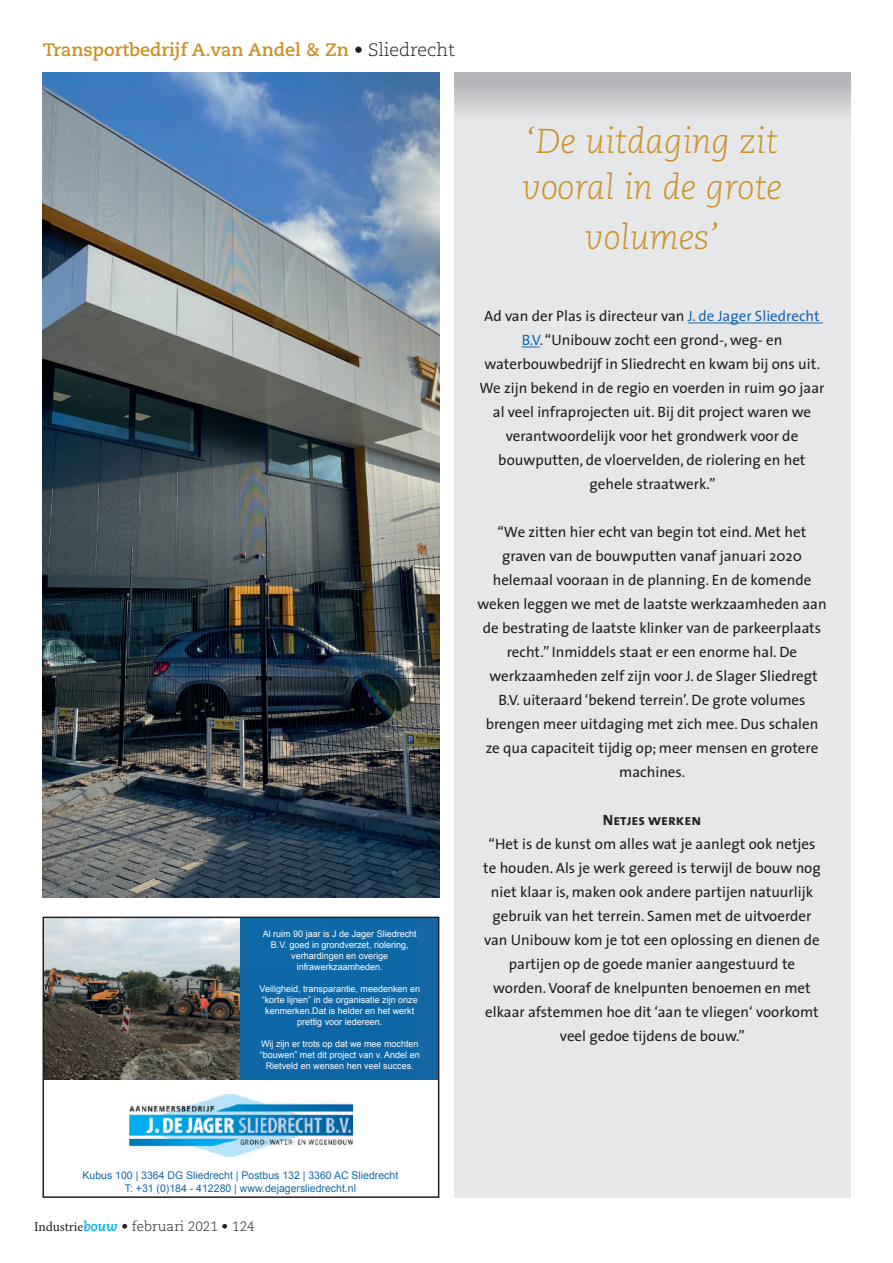
<style>
.page{position:relative;width:893px;height:1263px;background:#fff}
.page>*{position:absolute;margin:0;border:0;box-sizing:border-box;transform-origin:0 0}
.t1{font:italic 300 34.5px/46.5px "Caecilia";color:#cc9026}
.t2{font:700 18px "Caecilia";color:#cc9026}
.t3{font:15px/24px "The Sans";color:#231f20;text-align:center}
.t4{font:15px "The Sans Bold Caps";color:#231f20}
.t5{font:300 13.5px "Caecilia";color:#231f20}
.t6{font:10.65px/12.8px "Arial";color:#116aa9;text-align:center}
.t7{font:9.15px/10.9px "Arial";color:#fff;text-align:center}
.s1{font-weight:300;color:#231f20}
.s2{color:#1b69b4}
.s3{font-family:"Minion Pro";font-weight:400}
.s4{font-weight:700;font-style:italic;color:#00aeef}
</style>
<div class="page">
<img style="left:130px;top:1094px;width:222px;height:62px">
<img style="left:46px;top:920px;width:390px;height:159px">
<div style="left:43px;top:917px;width:396px;height:281px;border:2px solid #231f20"></div>
<div style="left:454px;top:73px;width:396px;height:1125px;background:#e6e7e9"></div>
<hr style="left:688px;top:323px;width:135px;height:1px;background:#1b69b4">
<svg style="left:522px;top:347px;width:18px;height:1px"></svg>
<div style="left:454px;top:73px;width:396px;height:60px;background:linear-gradient(to bottom,#adafb2,#edeef0)"></div>
<img style="left:43px;top:73px;width:396px;height:825px">
<p class="t2" style="left:43px;top:40px;width:414px">Transportbedrijf A.van Andel &amp; Zn <span class="s1">• Sliedrecht</span></p>
<p class="t7" style="left:263px;top:929px;width:156px">Al ruim 90 jaar is J de Jager Sliedrecht<br>B.V. goed in grondverzet, riolering, verhardingen en overige infrawerkzaamheden.</p>
<p class="t7" style="left:259px;top:983px;width:162px">Veiligheid, transparantie, meedenken en “korte lijnen” in de organisatie zijn onze kenmerken.Dat is helder en het werkt prettig voor iedereen.</p>
<p class="t7" style="left:260px;top:1038px;width:161px">Wij zijn er trots op dat we mee mochten “bouwen” met dit project van v. Andel en<br>Rietveld en wensen hen veel succes.</p>
<h1 class="t1" style="left:522px;top:118px;width:261px">‘De uitdaging zit vooral in de grote</h1>
<h1 class="t1" style="left:585px;top:214px;width:136px">volumes’</h1>
<p class="t3" style="left:479px;top:303px;width:347px">Ad van der Plas is directeur van <span class="s2">J. de Jager Sliedrecht B.V</span>. “Unibouw zocht een grond-, weg- en waterbouwbedrijf in Sliedrecht en kwam bij ons uit.<br>We zijn bekend in de regio en voerden in ruim 90 jaar al veel infraprojecten uit. Bij dit project waren we verantwoordelijk voor het grondwerk voor de bouwputten, de vloervelden, de riolering en het gehele straatwerk.”</p>
<p class="t3" style="left:477px;top:519px;width:351px">“We zitten hier echt van begin tot eind. Met het graven van de bouwputten vanaf januari 2020 helemaal vooraan in de planning. En de komende weken leggen we met de laatste werkzaamheden aan de bestrating de laatste klinker van de parkeerplaats recht.” Inmiddels staat er een enorme hal. De werkzaamheden zelf zijn voor J. de Slager Sliedregt B.V. uiteraard ‘bekend terrein’. De grote volumes brengen meer uitdaging met zich mee. Dus schalen ze qua capaciteit tijdig op; meer mensen en grotere machines.</p>
<p class="t4" style="left:603px;top:807px;width:100px">Netjes werken</p>
<p class="t3" style="left:483px;top:831px;width:339px">“Het is de kunst om alles wat je aanlegt ook netjes te houden. Als je werk gereed is terwijl de bouw nog niet klaar is, maken ook andere partijen natuurlijk gebruik van het terrein. Samen met de uitvoerder van Unibouw kom je tot een oplossing en dienen de partijen op de goede manier aangestuurd te worden. Vooraf de knelpunten benoemen en met elkaar afstemmen hoe dit ‘aan te vliegen‘ voorkomt veel gedoe tijdens de bouw.”</p>
<p class="t6" style="left:83px;top:1169px;width:317px">Kubus 100 | 3364 DG Sliedrecht | Postbus 132 | 3360 AC Sliedrecht<br>T: +31 (0)184 - 412280 | www.dejagersliedrecht.nl</p>
<p class="t5" style="left:34px;top:1218px;width:222px"><span class="s3">Industrie</span><span class="s4">bouw</span> • februari 2021 • 124</p>
</div>
